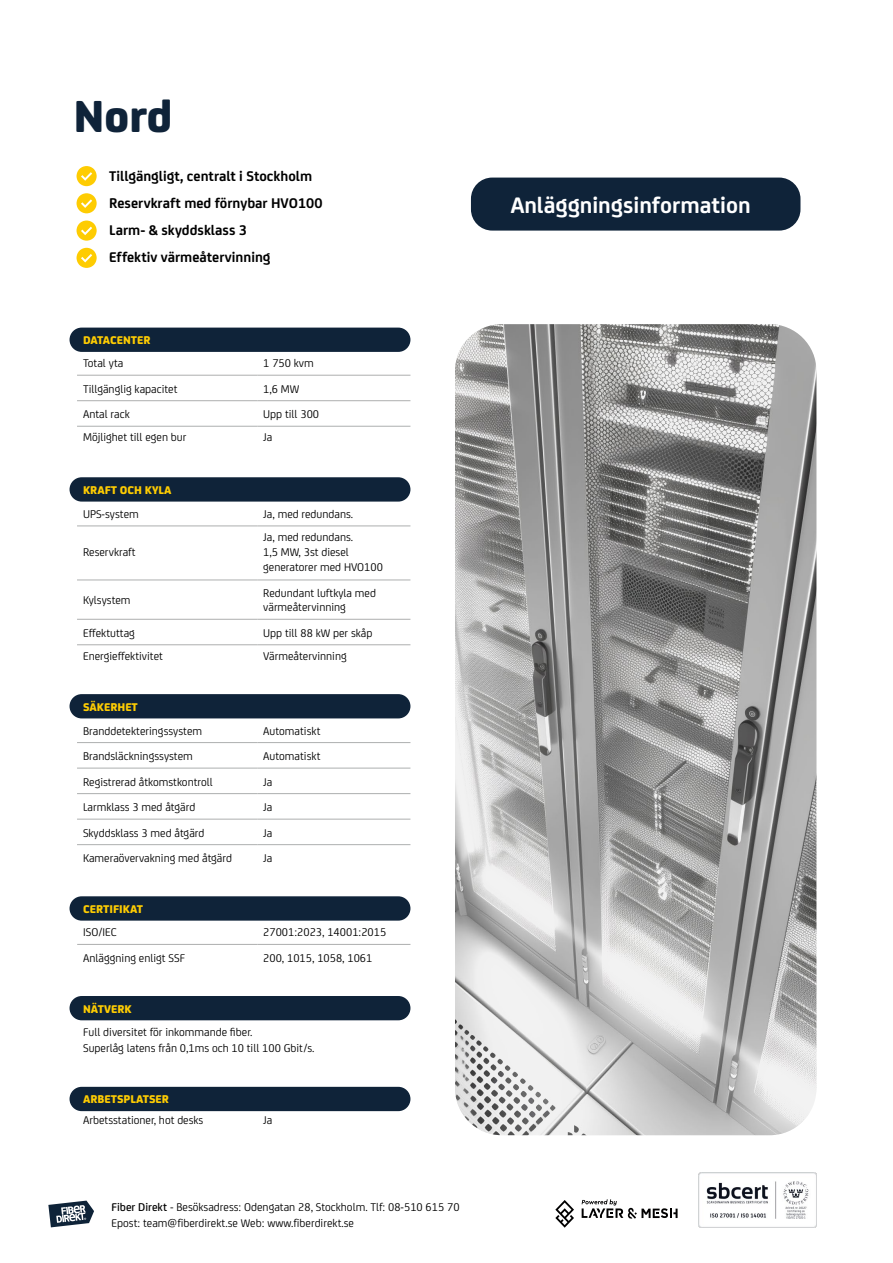
<style>
.page{position:relative;width:893px;height:1263px;background:#fff}
.page>*{position:absolute;margin:0;border:0;box-sizing:border-box;transform-origin:0 0}
.t1{font:800 48px "FS Joey";color:#0f2339}
.t2{font:700 24px "FS Joey";color:#fff}
.t3{font:700 15px/27px "FS Joey";color:#000}
.t4{font:12px/16.5px "FS Joey";color:#000}
.t5{font:800 12px "FS Joey";color:#fecc02}
.s1{font-weight:500}
</style>
<div class="page">
<div style="left:70px;top:477px;width:340px;height:25px;background:#0f2339;border-radius:12px"></div>
<div style="left:70px;top:694px;width:340px;height:24px;background:#0f2339;border-radius:12px"></div>
<div style="left:70px;top:896px;width:340px;height:25px;background:#0f2339;border-radius:12px"></div>
<div style="left:70px;top:1087px;width:340px;height:24px;background:#0f2339;border-radius:12px"></div>
<div style="left:70px;top:328px;width:340px;height:24px;background:#0f2339;border-radius:12px"></div>
<svg style="left:555px;top:1200px;width:19px;height:28px"></svg>
<svg style="left:582px;top:1199px;width:96px;height:20px"></svg>
<hr style="left:77px;top:375px;width:180px;height:1px;background:#adafaf">
<hr style="left:257px;top:375px;width:153px;height:1px;background:#adafaf">
<hr style="left:77px;top:400px;width:180px;height:1px;background:#adafaf">
<hr style="left:257px;top:400px;width:153px;height:1px;background:#adafaf">
<hr style="left:77px;top:426px;width:180px;height:1px;background:#adafaf">
<hr style="left:257px;top:426px;width:153px;height:1px;background:#adafaf">
<hr style="left:77px;top:526px;width:180px;height:1px;background:#adafaf">
<hr style="left:257px;top:526px;width:153px;height:1px;background:#adafaf">
<hr style="left:77px;top:580px;width:180px;height:1px;background:#adafaf">
<hr style="left:257px;top:580px;width:153px;height:1px;background:#adafaf">
<hr style="left:77px;top:619px;width:180px;height:1px;background:#adafaf">
<hr style="left:257px;top:619px;width:153px;height:1px;background:#adafaf">
<hr style="left:77px;top:644px;width:180px;height:1px;background:#adafaf">
<hr style="left:257px;top:644px;width:153px;height:1px;background:#adafaf">
<div style="left:70px;top:996px;width:340px;height:24px;background:#0f2339;border-radius:12px"></div>
<svg style="left:77px;top:166px;width:20px;height:20px"></svg>
<svg style="left:77px;top:193px;width:20px;height:20px"></svg>
<svg style="left:77px;top:221px;width:20px;height:20px"></svg>
<svg style="left:77px;top:248px;width:20px;height:20px"></svg>
<div style="left:471px;top:178px;width:329px;height:53px;background:#0f2339;border-radius:21px"></div>
<hr style="left:77px;top:742px;width:180px;height:1px;background:#adafaf">
<hr style="left:257px;top:742px;width:153px;height:1px;background:#adafaf">
<hr style="left:77px;top:768px;width:180px;height:1px;background:#adafaf">
<hr style="left:257px;top:768px;width:153px;height:1px;background:#adafaf">
<hr style="left:77px;top:793px;width:180px;height:1px;background:#adafaf">
<hr style="left:257px;top:793px;width:153px;height:1px;background:#adafaf">
<hr style="left:77px;top:819px;width:180px;height:1px;background:#adafaf">
<hr style="left:257px;top:819px;width:153px;height:1px;background:#adafaf">
<hr style="left:77px;top:844px;width:180px;height:1px;background:#adafaf">
<hr style="left:257px;top:844px;width:153px;height:1px;background:#adafaf">
<svg style="left:455px;top:324px;width:361px;height:811px;background:#a7a7a7"></svg>
<svg style="left:48px;top:1200px;width:46px;height:27px"></svg>
<img style="left:698px;top:1173px;width:118px;height:55px">
<hr style="left:77px;top:944px;width:180px;height:1px;background:#adafaf">
<hr style="left:257px;top:944px;width:153px;height:1px;background:#adafaf">
<h1 class="t1" style="left:73px;top:78px;width:100px">Nord</h1>
<p class="t3" style="left:109px;top:161px;width:215px">Tillgängligt, centralt i Stockholm<br>Reservkraft med förnybar HVO100<br>Larm- &amp; skyddsklass 3<br>Effektiv värmeåtervinning</p>
<p class="t5" style="left:83px;top:330px;width:69px">DATACENTER</p>
<p class="t4" style="left:83px;top:354px;width:42px">Total yta</p>
<p class="t4" style="left:263px;top:354px;width:52px">1 750 kvm</p>
<p class="t4" style="left:83px;top:380px;width:96px">Tillgänglig kapacitet</p>
<p class="t4" style="left:263px;top:380px;width:38px">1,6 MW</p>
<p class="t4" style="left:83px;top:405px;width:48px">Antal rack</p>
<p class="t4" style="left:263px;top:405px;width:57px">Upp till 300</p>
<p class="t4" style="left:83px;top:428px;width:105px">Möjlighet till egen bur</p>
<p class="t4" style="left:263px;top:428px;width:11px">Ja</p>
<p class="t5" style="left:83px;top:481px;width:90px">KRAFT OCH KYLA</p>
<p class="t4" style="left:83px;top:505px;width:57px">UPS-system</p>
<p class="t4" style="left:263px;top:505px;width:91px">Ja, med redundans.</p>
<p class="t4" style="left:83px;top:543px;width:54px">Reservkraft</p>
<p class="t4" style="left:263px;top:529px;width:121px;line-height:15px">Ja, med redundans.<br>1,5 MW, 3st diesel generatorer med HVO100</p>
<p class="t4" style="left:83px;top:591px;width:49px">Kylsystem</p>
<p class="t4" style="left:263px;top:586px;width:114px;line-height:13.5px">Redundant luftkyla med värmeåtervinning</p>
<p class="t4" style="left:83px;top:624px;width:53px">Effektuttag</p>
<p class="t4" style="left:263px;top:624px;width:111px">Upp till 88 kW per skåp</p>
<p class="t4" style="left:83px;top:647px;width:81px">Energieffektivitet</p>
<p class="t4" style="left:263px;top:647px;width:85px">Värmeåtervinning</p>
<p class="t5" style="left:83px;top:698px;width:56px">SÄKERHET</p>
<p class="t4" style="left:83px;top:722px;width:121px">Branddetekteringssystem</p>
<p class="t4" style="left:263px;top:722px;width:59px">Automatiskt</p>
<p class="t4" style="left:83px;top:747px;width:111px">Brandsläckningssystem</p>
<p class="t4" style="left:263px;top:747px;width:59px">Automatiskt</p>
<p class="t4" style="left:83px;top:773px;width:131px">Registrerad åtkomstkontroll</p>
<p class="t4" style="left:263px;top:773px;width:11px">Ja</p>
<p class="t4" style="left:83px;top:798px;width:114px">Larmklass 3 med åtgärd</p>
<p class="t4" style="left:263px;top:798px;width:11px">Ja</p>
<p class="t4" style="left:83px;top:824px;width:123px">Skyddsklass 3 med åtgärd</p>
<p class="t4" style="left:263px;top:824px;width:11px">Ja</p>
<p class="t4" style="left:83px;top:849px;width:151px">Kameraövervakning med åtgärd</p>
<p class="t4" style="left:263px;top:849px;width:11px">Ja</p>
<p class="t5" style="left:83px;top:899px;width:62px">CERTIFIKAT</p>
<p class="t4" style="left:83px;top:923px;width:35px">ISO/IEC</p>
<p class="t4" style="left:263px;top:923px;width:125px">27001:2023, 14001:2015</p>
<p class="t4" style="left:83px;top:949px;width:103px">Anläggning enligt SSF</p>
<p class="t4" style="left:263px;top:949px;width:111px">200, 1015, 1058, 1061</p>
<p class="t5" style="left:83px;top:999px;width:50px">NÄTVERK</p>
<p class="t4" style="left:83px;top:1023px;width:233px">Full diversitet för inkommande fiber.<br>Superlåg latens från 0,1ms och 10 till 100 Gbit/s.</p>
<p class="t5" style="left:83px;top:1090px;width:87px">ARBETSPLATSER</p>
<p class="t4" style="left:83px;top:1111px;width:122px">Arbetsstationer, hot desks</p>
<p class="t4" style="left:263px;top:1111px;width:11px">Ja</p>
<p class="t4" style="left:112px;top:1198px;width:350px"><span class="s1">Fiber Direkt</span> - Besöksadress: Odengatan 28, Stockholm. Tlf: 08-510 615 70<br>Epost: team@fiberdirekt.se Web: www.fiberdirekt.se</p>
<h2 class="t2" style="left:511px;top:187px;width:241px">Anläggningsinformation</h2>
</div>
